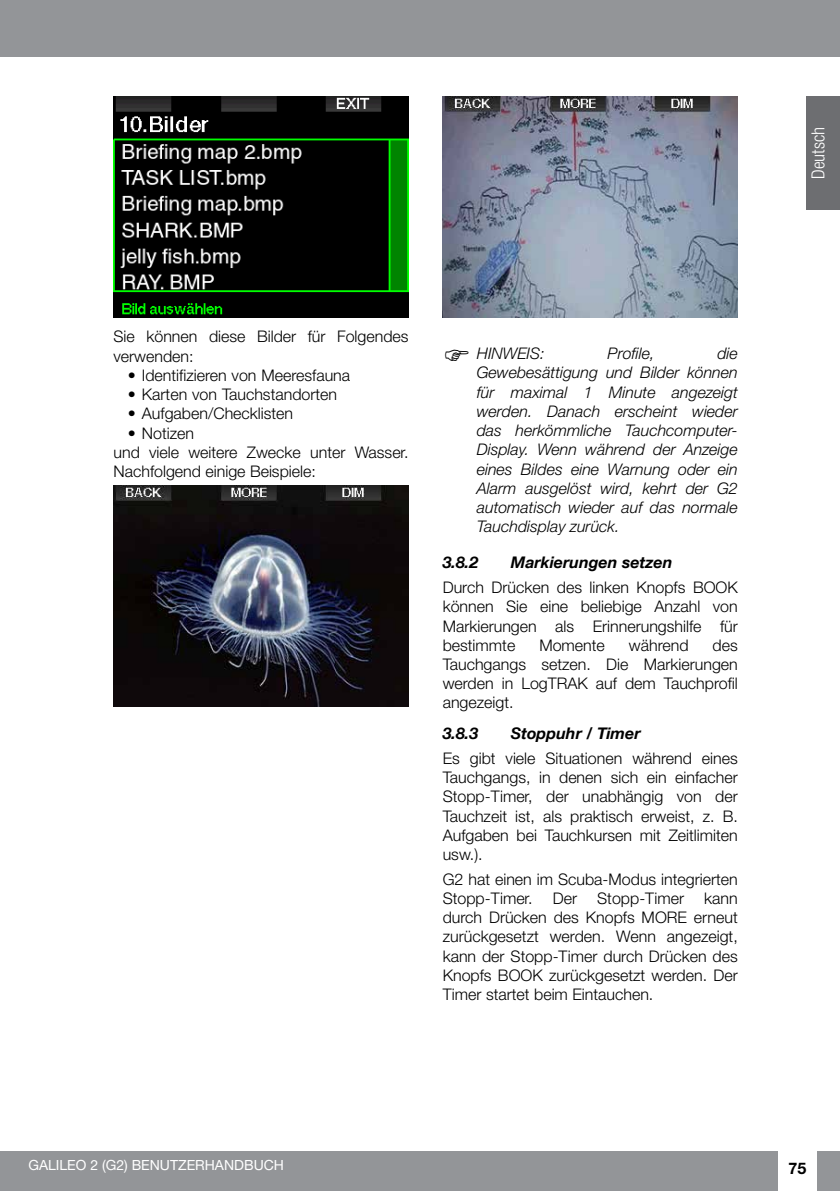
<style>
.page{position:relative;width:840px;height:1191px;background:#fff}
.page>*{position:absolute;margin:0;border:0;box-sizing:border-box;transform-origin:0 0}
.t1{font:300 condensed 18px "Helvetica Neue LT Std";color:#fff}
.t2{font:300 16px/19.2px "Helvetica Neue LT Std";color:#000;text-align:justify}
.t3{font:italic 300 16px/19.2px "Helvetica Neue LT Std";color:#000;text-align:justify}
.t4{font:italic 700 16px "Helvetica Neue LT Com";color:#000}
.t5{font:700 16px "Helvetica Neue LT Std";color:#000}
.t6{font:14px "Helvetica Neue LT Std";color:#fff}
</style>
<div class="page">
<div style="left:0;top:0;width:839px;height:57px;background:#939598"></div>
<div style="left:0;top:1151px;width:777px;height:40px;background:#939598"></div>
<div style="left:816px;top:1151px;width:23px;height:40px;background:#939598"></div>
<div style="left:805px;top:96px;width:34px;height:114px;background:#6d6e71"></div>
<img style="left:113px;top:96px;width:295px;height:221px">
<img style="left:113px;top:486px;width:295px;height:221px">
<img style="left:442px;top:96px;width:295px;height:221px">
<p class="t2" style="left:113px;top:327px;width:296px">Sie können diese Bilder für Folgendes verwenden:</p>
<p class="t2" style="left:128px;top:365px;width:224px">• Identifizieren von Meeresfauna</p>
<p class="t2" style="left:128px;top:384px;width:211px">• Karten von Tauchstandorten</p>
<p class="t2" style="left:128px;top:404px;width:167px">• Aufgaben/Checklisten</p>
<p class="t2" style="left:113px;top:423px;width:296px;text-align:left;text-indent:14px">• Notizen<br>und viele weitere Zwecke unter Wasser.<br>Nachfolgend einige Beispiele:</p>
<p class="t3" style="left:476px;top:344px;width:69px">HINWEIS:</p>
<p class="t3" style="left:607px;top:344px;width:48px">Profile,</p>
<p class="t3" style="left:476px;top:344px;width:262px;text-indent:240px">die Gewebesättigung und Bilder können für maximal 1 Minute angezeigt werden. Danach erscheint wieder das herkömmliche Tauchcomputer-Display. Wenn während der Anzeige eines Bildes eine Warnung oder ein Alarm ausgelöst wird, kehrt der G2 automatisch wieder auf das normale Tauchdisplay zurück.</p>
<p class="t4" style="left:442px;top:552px;width:37px">3.8.2</p>
<p class="t4" style="left:510px;top:552px;width:163px">Markierungen setzen</p>
<p class="t2" style="left:442px;top:577px;width:296px">Durch Drücken des linken Knopfs BOOK können Sie eine beliebige Anzahl von Markierungen als Erinnerungshilfe für bestimmte</p>
<p class="t2" style="left:442px;top:635px;width:296px;text-indent:270px">des Tauchgangs setzen. Die Markierungen werden in LogTRAK auf dem Tauchprofil angezeigt.</p>
<p class="t4" style="left:442px;top:723px;width:37px">3.8.3</p>
<p class="t4" style="left:510px;top:723px;width:131px">Stoppuhr / Timer</p>
<p class="t2" style="left:442px;top:748px;width:296px">Es gibt viele Situationen während eines Tauchgangs, in denen sich ein einfacher Stopp-Timer, der unabhängig von der Tauchzeit ist, als praktisch erweist, z. B.<br>Aufgaben bei Tauchkursen mit Zeitlimiten usw.).</p>
<p class="t2" style="left:442px;top:869px;width:296px">G2 hat einen im Scuba-Modus integrierten<br>Stopp-Timer.</p>
<p class="t2" style="left:539px;top:635px;width:67px">Momente</p>
<p class="t2" style="left:628px;top:635px;width:61px">während</p>
<p class="t2" style="left:552px;top:888px;width:26px">Der</p>
<p class="t2" style="left:597px;top:888px;width:88px">Stopp-Timer</p>
<p class="t2" style="left:442px;top:888px;width:296px;text-indent:261px">kann durch Drücken des Knopfs MORE erneut zurückgesetzt werden. Wenn angezeigt, kann der Stopp-Timer durch Drücken des Knopfs BOOK zurückgesetzt werden. Der Timer startet beim Eintauchen.</p>
<p class="t1" style="left:807px;top:179px;width:53px;rotate:-90deg">Deutsch</p>
<p class="t6" style="left:28px;top:1156px;width:257px">GALILEO 2 (G2) BENUTZERHANDBUCH</p>
<p class="t5" style="left:788px;top:1158px;width:19px">75</p>
</div>
